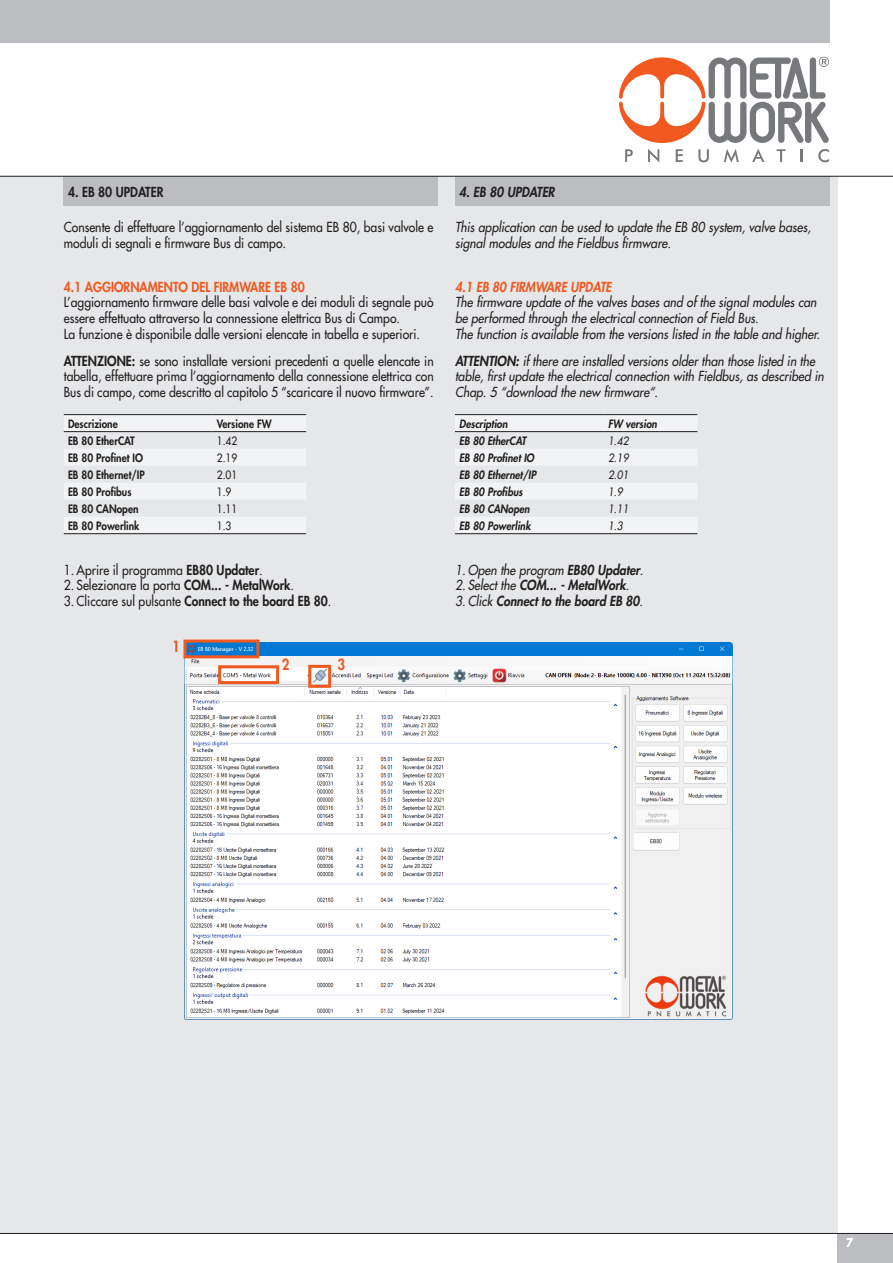
<style>
.page{position:relative;width:893px;height:1263px;background:#fff}
.page>*{position:absolute;margin:0;border:0;box-sizing:border-box;transform-origin:0 0}
.Stile_di_paragrafo_2{font:800 15px "Futura Std";color:#f15921;scale:.9 1}
.Stile_di_paragrafo_2-2{font:500 13.5px/15.6px "Futura Std";color:#231f20;scale:.9 1}
.Stile_di_paragrafo_3{font:italic 500 13.5px/15.6px "Futura Std";color:#231f20;scale:.9 1}
.t1{font:italic 800 13.5px "Futura Std";color:#231f20;scale:.9 1}
.Stile_di_paragrafo_2-3{font:800 13.5px "Futura Std";color:#f15921;scale:.9 1}
.Stile_di_paragrafo_3-2{font:italic 800 13.5px "Futura Std";color:#f15921;scale:.9 1}
.t2{font:800 13.5px "Futura Std";color:#231f20;scale:.9 1}
.t3{font:700 12px "Futura Std";color:#fff;scale:.9 1}
.t4{font:800 11.25px "Futura Std";color:#231f20;scale:.9 1}
.t5{font:italic 800 11.25px "Futura Std";color:#231f20;scale:.9 1}
.t6{font:500 11.25px "Futura Std";color:#231f20;scale:.9 1}
.t7{font:italic 500 11.25px "Futura Std";color:#231f20;scale:.9 1}
.s1{font-weight:800}
.s2{font-weight:500}
</style>
<div class="page">
<div style="left:838px;top:1233px;width:55px;height:30px;background:#bcbdc0"></div>
<div style="left:0;top:0;width:829px;height:43px;background:#bcbdc0"></div>
<svg style="left:625px;top:149px;width:8px;height:13px"></svg>
<svg style="left:648px;top:149px;width:11px;height:13px"></svg>
<svg style="left:676px;top:149px;width:7px;height:13px"></svg>
<svg style="left:698px;top:149px;width:11px;height:13px"></svg>
<svg style="left:724px;top:149px;width:15px;height:13px"></svg>
<svg style="left:752px;top:149px;width:12px;height:13px"></svg>
<svg style="left:777px;top:149px;width:8px;height:13px"></svg>
<svg style="left:800px;top:149px;width:2px;height:13px"></svg>
<svg style="left:818px;top:149px;width:11px;height:13px"></svg>
<svg style="left:619px;top:57px;width:210px;height:86px"></svg>
<div style="left:0;top:176px;width:838px;height:1057px;background:#e6e7e9"></div>
<hr style="left:0;top:1233px;width:893px;height:1px;background:#231f20">
<div style="left:64px;top:176px;width:374px;height:30px;background:#bcbdc0"></div>
<div style="left:455px;top:176px;width:374px;height:30px;background:#bcbdc0"></div>
<svg style="left:64px;top:415px;width:242px;height:118px"></svg>
<hr style="left:64px;top:414px;width:149px;height:1px;background:#231f20">
<hr style="left:213px;top:414px;width:93px;height:1px;background:#231f20">
<hr style="left:64px;top:431px;width:149px;height:1px;background:#231f20">
<hr style="left:213px;top:431px;width:93px;height:1px;background:#231f20">
<hr style="left:64px;top:533px;width:149px;height:1px;background:#231f20">
<hr style="left:213px;top:533px;width:93px;height:1px;background:#231f20">
<svg style="left:455px;top:415px;width:242px;height:118px"></svg>
<hr style="left:455px;top:414px;width:149px;height:1px;background:#231f20">
<hr style="left:604px;top:414px;width:93px;height:1px;background:#231f20">
<hr style="left:455px;top:431px;width:149px;height:1px;background:#231f20">
<hr style="left:604px;top:431px;width:93px;height:1px;background:#231f20">
<hr style="left:455px;top:533px;width:149px;height:1px;background:#231f20">
<hr style="left:604px;top:533px;width:93px;height:1px;background:#231f20">
<img style="left:184px;top:642px;width:548px;height:377px">
<div style="left:183px;top:639px;width:76px;height:19px;border:3px solid #f15921"></div>
<div style="left:218px;top:665px;width:61px;height:19px;border:3px solid #f15921"></div>
<div style="left:308px;top:665px;width:23px;height:23px;border:3px solid #f15921"></div>
<hr style="left:0;top:176px;width:893px;height:1px;background:#231f20">
<p class="t2" style="left:68px;top:183px;width:108px">4. EB 80 UPDATER</p>
<p class="t1" style="left:459px;top:183px;width:108px">4. EB 80 UPDATER</p>
<p class="Stile_di_paragrafo_2-2" style="left:64px;top:220px;width:412px">Consente di effettuare l’aggiornamento del sistema EB 80, basi valvole e moduli di segnali e firmware Bus di campo.</p>
<p class="Stile_di_paragrafo_3" style="left:455px;top:220px;width:397px">This application can be used to update the EB 80 system, valve bases, signal modules and the Fieldbus firmware.</p>
<p class="Stile_di_paragrafo_2-3" style="left:64px;top:278px;width:269px">4.1 AGGIORNAMENTO DEL FIRMWARE EB 80</p>
<p class="Stile_di_paragrafo_2-2" style="left:64px;top:295px;width:412px">L’aggiornamento firmware delle basi valvole e dei moduli di segnale può essere effettuato attraverso la connessione elettrica Bus di Campo.</p>
<p class="Stile_di_paragrafo_2-2" style="left:64px;top:326px;width:397px">La funzione è disponibile dalle versioni elencate in tabella e superiori.</p>
<p class="Stile_di_paragrafo_2-2" style="left:64px;top:353px;width:413px;text-align:justify"><span class="s1">ATTENZIONE:</span> se sono installate versioni precedenti a quelle elencate in tabella, effettuare prima l’aggiornamento della connessione elettrica con Bus di campo, come descritto al capitolo 5 “scaricare il nuovo firmware”.</p>
<p class="Stile_di_paragrafo_3-2" style="left:455px;top:278px;width:175px">4.1 EB 80 FIRMWARE UPDATE</p>
<p class="Stile_di_paragrafo_3" style="left:455px;top:295px;width:403px">The firmware update of the valves bases and of the signal modules can be performed through the electrical connection of Field Bus.</p>
<p class="Stile_di_paragrafo_3" style="left:455px;top:326px;width:407px">The function is available from the versions listed in the table and higher.</p>
<p class="Stile_di_paragrafo_3" style="left:455px;top:353px;width:411px"><span class="s1">ATTENTION:</span> if there are installed versions older than those listed in the table, first update the electrical connection with Fieldbus, as described in<br>Chap. 5 “download the new firmware“.</p>
<p class="t4" style="left:68px;top:416px;width:57px">Descrizione</p>
<p class="t4" style="left:217px;top:416px;width:62px">Versione FW</p>
<p class="t4" style="left:68px;top:434px;width:76px">EB 80 EtherCAT</p>
<p class="t6" style="left:217px;top:434px;width:24px">1.42</p>
<p class="t4" style="left:68px;top:450px;width:85px">EB 80 Profinet IO</p>
<p class="t6" style="left:217px;top:451px;width:24px">2.19</p>
<p class="t4" style="left:68px;top:467px;width:87px">EB 80 Ethernet/IP</p>
<p class="t6" style="left:217px;top:468px;width:24px">2.01</p>
<p class="t4" style="left:68px;top:484px;width:72px">EB 80 Profibus</p>
<p class="t6" style="left:217px;top:485px;width:18px">1.9</p>
<p class="t4" style="left:68px;top:501px;width:80px">EB 80 CANopen</p>
<p class="t6" style="left:217px;top:502px;width:24px">1.11</p>
<p class="t4" style="left:68px;top:518px;width:81px">EB 80 Powerlink</p>
<p class="t6" style="left:217px;top:518px;width:18px">1.3</p>
<p class="Stile_di_paragrafo_2-2" style="left:64px;top:562px;width:222px">1. Aprire il programma <span class="s1">EB80 Updater</span>.</p>
<p class="Stile_di_paragrafo_2-2" style="left:64px;top:577px;width:257px">2. Selezionare la porta <span class="s1">COM... - MetalWork</span>.</p>
<p class="Stile_di_paragrafo_2-2" style="left:64px;top:593px;width:299px">3. Cliccare sul pulsante <span class="s1">Connect to the board EB 80</span>.</p>
<p class="Stile_di_paragrafo_2" style="left:172px;top:637px;width:10px">1</p>
<p class="Stile_di_paragrafo_2" style="left:282px;top:655px;width:10px">2</p>
<p class="Stile_di_paragrafo_2" style="left:338px;top:655px;width:10px">3</p>
<p class="t5" style="left:459px;top:416px;width:55px">Description</p>
<p class="t5" style="left:608px;top:416px;width:56px">FW version</p>
<p class="t5" style="left:459px;top:434px;width:76px">EB 80 EtherCAT</p>
<p class="t7" style="left:608px;top:434px;width:24px">1.42</p>
<p class="t5" style="left:459px;top:450px;width:85px">EB 80 Profinet IO</p>
<p class="t7" style="left:608px;top:451px;width:24px">2.19</p>
<p class="t5" style="left:459px;top:467px;width:87px">EB 80 Ethernet/IP</p>
<p class="t7" style="left:608px;top:468px;width:24px">2.01</p>
<p class="t5" style="left:459px;top:484px;width:72px">EB 80 Profibus</p>
<p class="t7" style="left:608px;top:485px;width:18px">1.9</p>
<p class="t5" style="left:459px;top:501px;width:80px">EB 80 CANopen</p>
<p class="t7" style="left:608px;top:502px;width:24px">1.11</p>
<p class="t5" style="left:459px;top:518px;width:81px">EB 80 Powerlink</p>
<p class="t7" style="left:608px;top:518px;width:18px">1.3</p>
<p class="Stile_di_paragrafo_3" style="left:455px;top:562px;width:211px">1. Open the program <span class="s1">EB80 Updater</span>.</p>
<p class="t1" style="left:455px;top:577px;width:195px"><span class="s2">2. Select the</span> COM... - MetalWork<span class="s2">.</span></p>
<p class="t1" style="left:455px;top:592px;width:211px"><span class="s2">3. Click</span> Connect to the board EB 80<span class="s2">.</span></p>
<p class="t3" style="left:846px;top:1235px;width:10px">7</p>
</div>
